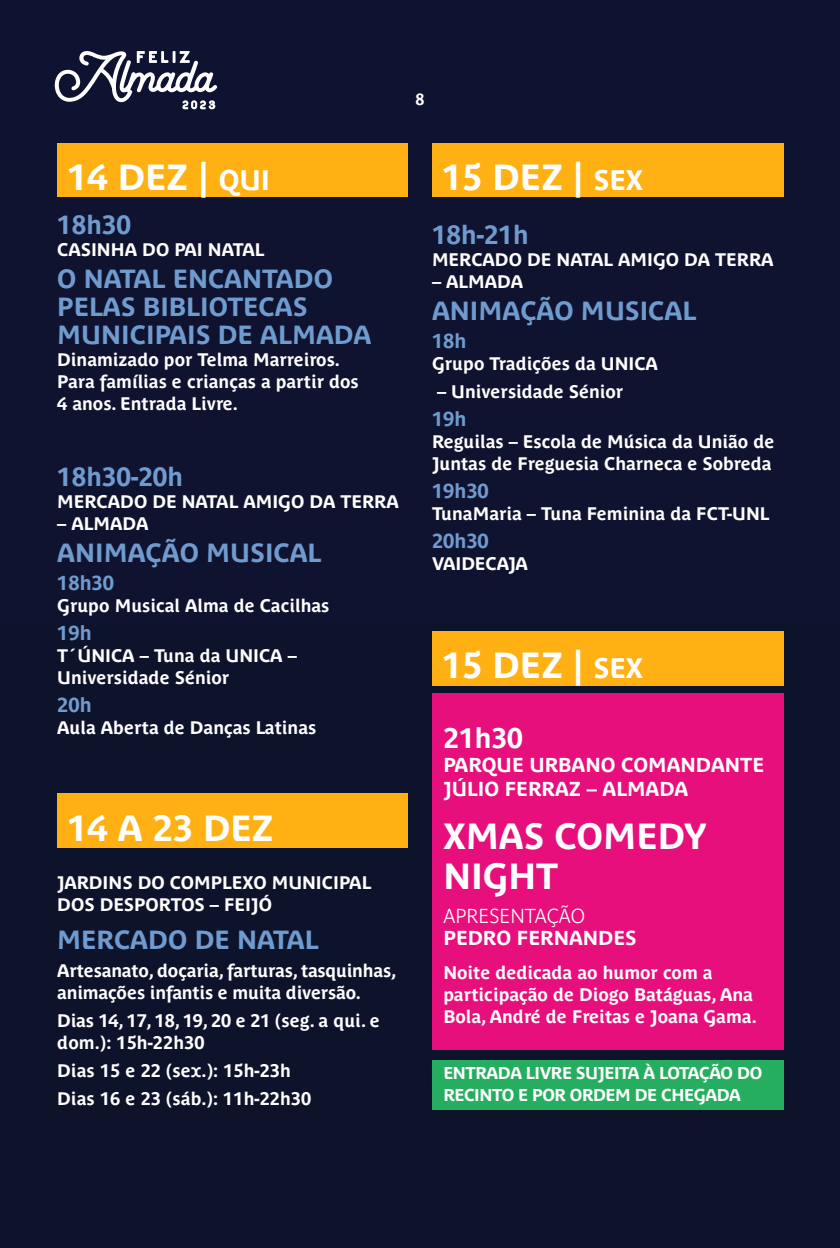
<style>
.page{position:relative;width:840px;height:1248px;background:#fff}
.page>*{position:absolute;margin:0;border:0;box-sizing:border-box;transform-origin:0 0}
.t1{font:700 36px/40px "Parisine Plus Std";color:#fff}
.t2{font:700 28px "Parisine Plus Std";color:#fff}
.t3{font:700 26px/28px "Parisine Plus Std";color:#709bcf}
.t4{font:700 20px/24px "Parisine Plus Std";color:#fff}
.t5{font:700 20px "Parisine Plus Std";color:#709bcf}
.t6{font:700 18px/22px "Parisine Plus Std";color:#fff}
.t7{font:700 17px "Parisine Plus Std";letter-spacing:-.025em;color:#fff}
.t8{font:700 16px "Parisine Plus Std";color:#fff}
.s1{font-size:28px}
.s2{font-family:"Parisine Std Clair"}
</style>
<div class="page">
<div style="left:0;top:0;width:839px;height:1247px;background:#0f132f"></div>
<svg style="left:55px;top:51px;width:162px;height:58px"></svg>
<div style="left:432px;top:692px;width:350px;height:357px;background:#e70f7c"></div>
<div style="left:57px;top:143px;width:351px;height:54px;background:#ffb113"></div>
<div style="left:57px;top:793px;width:351px;height:27px;background:#ffb113"></div>
<div style="left:57px;top:813px;width:351px;height:34px;background:#ffb113"></div>
<div style="left:432px;top:143px;width:350px;height:54px;background:#ffb113"></div>
<div style="left:432px;top:631px;width:350px;height:27px;background:#ffb113"></div>
<div style="left:432px;top:651px;width:350px;height:34px;background:#ffb113"></div>
<div style="left:432px;top:1060px;width:350px;height:27px;background:#26ae60"></div>
<div style="left:432px;top:1082px;width:350px;height:27px;background:#26ae60"></div>
<p class="t8" style="left:415px;top:90px;width:10px">8</p>
<p class="t1" style="left:67px;top:157px;width:204px">14 DEZ | <span class="s1">QUI</span></p>
<p class="t3" style="left:57px;top:211px;width:75px">18h30</p>
<p class="t6" style="left:57px;top:239px;width:208px">CASINHA DO PAI NATAL</p>
<p class="t3" style="left:57px;top:265px;width:315px">O NATAL ENCANTADO<br>PELAS BIBLIOTECAS<br>MUNICIPAIS DE ALMADA</p>
<p class="t6" style="left:57px;top:349px;width:284px">Dinamizado por Telma Marreiros.</p>
<p class="t6" style="left:57px;top:371px;width:303px">Para famílias e crianças a partir dos<br>4 anos. Entrada Livre.</p>
<p class="t3" style="left:57px;top:463px;width:127px">18h30-20h</p>
<p class="t6" style="left:57px;top:491px;width:343px">MERCADO DE NATAL AMIGO DA TERRA</p>
<p class="t6" style="left:57px;top:513px;width:93px">– ALMADA</p>
<p class="t3" style="left:57px;top:539px;width:265px">ANIMAÇÃO MUSICAL</p>
<p class="t5" style="left:57px;top:571px;width:58px">18h30</p>
<p class="t6" style="left:57px;top:595px;width:273px">Grupo Musical Alma de Cacilhas</p>
<p class="t5" style="left:57px;top:621px;width:36px">19h</p>
<p class="t6" style="left:57px;top:645px;width:241px">T´ÚNICA – Tuna da UNICA –<br>Universidade Sénior</p>
<p class="t5" style="left:57px;top:693px;width:36px">20h</p>
<p class="t6" style="left:57px;top:717px;width:260px">Aula Aberta de Danças Latinas</p>
<p class="t1" style="left:67px;top:807px;width:208px">14 A 23 DEZ</p>
<p class="t6" style="left:57px;top:871px;width:315px">JARDINS DO COMPLEXO MUNICIPAL<br>DOS DESPORTOS – FEIJÓ</p>
<p class="t3" style="left:57px;top:925px;width:263px">MERCADO DE NATAL</p>
<p class="t6" style="left:57px;top:959px;width:340px">Artesanato, doçaria, farturas, tasquinhas, animações infantis e muita diversão.</p>
<p class="t6" style="left:57px;top:1009px;width:324px">Dias 14, 17, 18, 19, 20 e 21 (seg. a qui. e dom.): 15h-22h30</p>
<p class="t6" style="left:57px;top:1059px;width:235px">Dias 15 e 22 (sex.): 15h-23h</p>
<p class="t6" style="left:57px;top:1087px;width:255px">Dias 16 e 23 (sáb.): 11h-22h30</p>
<p class="t1" style="left:442px;top:157px;width:202px">15 DEZ | <span class="s1">SEX</span></p>
<p class="t3" style="left:432px;top:221px;width:98px">18h-21h</p>
<p class="t6" style="left:432px;top:249px;width:343px">MERCADO DE NATAL AMIGO DA TERRA</p>
<p class="t6" style="left:432px;top:271px;width:93px">– ALMADA</p>
<p class="t3" style="left:432px;top:297px;width:265px">ANIMAÇÃO MUSICAL</p>
<p class="t5" style="left:432px;top:329px;width:36px">18h</p>
<p class="t6" style="left:432px;top:353px;width:227px">Grupo Tradições da UNICA</p>
<p class="t6" style="left:437px;top:381px;width:188px">– Universidade Sénior</p>
<p class="t5" style="left:432px;top:407px;width:36px">19h</p>
<p class="t6" style="left:432px;top:431px;width:344px">Reguilas – Escola de Música da União de<br>Juntas de Freguesia Charneca e Sobreda</p>
<p class="t5" style="left:432px;top:479px;width:58px">19h30</p>
<p class="t6" style="left:432px;top:503px;width:339px">TunaMaria – Tuna Feminina da FCT-UNL</p>
<p class="t5" style="left:432px;top:529px;width:58px">20h30</p>
<p class="t6" style="left:432px;top:553px;width:97px">VAIDECAJA</p>
<p class="t1" style="left:442px;top:645px;width:202px">15 DEZ | <span class="s1">SEX</span></p>
<p class="t2" style="left:443px;top:722px;width:81px">21h30</p>
<p class="t4" style="left:443px;top:753px;width:322px">PARQUE URBANO COMANDANTE<br>JÚLIO FERRAZ – ALMADA</p>
<p class="t1" style="left:443px;top:815px;width:265px">XMAS COMEDY<br>NIGHT</p>
<p class="t4" style="left:443px;top:904px;width:194px;line-height:22px"><span class="s2">APRESENTAÇÃO<br></span>PEDRO FERNANDES</p>
<p class="t6" style="left:443px;top:961px;width:315px">Noite dedicada ao humor com a participação de Diogo Batáguas, Ana<br>Bola, André de Freitas e Joana Gama.</p>
<p class="t7" style="left:443px;top:1062px;width:320px">ENTRADA LIVRE SUJEITA À LOTAÇÃO DO</p>
<p class="t7" style="left:443px;top:1084px;width:299px">RECINTO E POR ORDEM DE CHEGADA</p>
</div>
